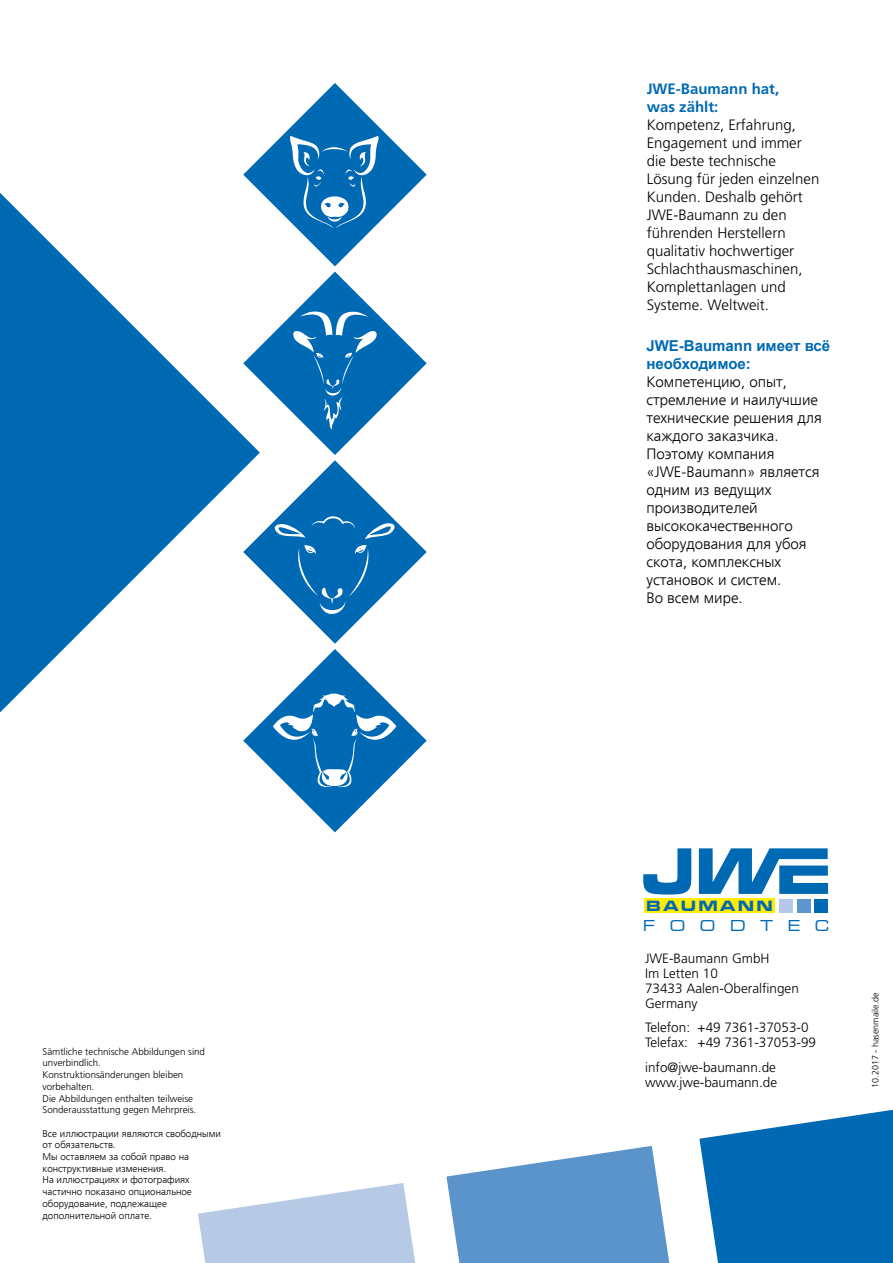
<style>
.page{position:relative;width:893px;height:1263px;background:#fff}
.page>*{position:absolute;margin:0;border:0;box-sizing:border-box;transform-origin:0 0}
.t1{font:16.35px "Microgramma D Medi Exte";letter-spacing:.93em;color:#0069b4}
.t2{font:15.3px "Microgramma D Bold Exte";letter-spacing:.185em;color:#0069b4}
.t3{font:300 15px/18px "Frutiger LTCYR";color:#000}
.t4{font:300 15px/18px "Frutiger";color:#000}
.t5{font:700 15px/18px "Arial";color:#0069b4}
.t6{font:700 15px/18px "Frutiger";color:#0069b4}
.t7{font:300 13.5px/15px "Frutiger";color:#000}
.t8{font:300 9.75px/11.7px "Frutiger LTCYR";color:#000}
.t9{font:300 9.75px/11.7px "Frutiger";color:#000}
.t10{font:300 9px "Frutiger";color:#000}
</style>
<div class="page">
<svg style="left:198px;top:1183px;width:217px;height:80px"></svg>
<svg style="left:446px;top:1146px;width:223px;height:117px"></svg>
<svg style="left:699px;top:1110px;width:194px;height:153px;background:#227dbe"></svg>
<svg style="left:243px;top:83px;width:184px;height:183px"></svg>
<div style="left:644px;top:899px;width:131px;height:14px;background:#ffed00"></div>
<svg style="left:643px;top:848px;width:48px;height:46px"></svg>
<svg style="left:699px;top:848px;width:129px;height:46px"></svg>
<div style="left:797px;top:899px;width:14px;height:14px;background:#5d95d0"></div>
<div style="left:814px;top:899px;width:14px;height:14px;background:#0069b4"></div>
<div style="left:779px;top:899px;width:14px;height:14px;background:#b5c8e9"></div>
<svg style="left:0;top:193px;width:260px;height:519px;fill:#0069b4"></svg>
<svg style="left:243px;top:272px;width:184px;height:560px"></svg>
<p class="t9" style="left:43px;top:1046px;width:164px">Sämtliche technische Abbildungen sind unverbindlich.<br>Konstruktionsänderungen bleiben vorbehalten.<br>Die Abbildungen enthalten teilweise<br>Sonderausstattung gegen Mehrpreis.</p>
<p class="t8" style="left:43px;top:1127px;width:180px">Все иллюстрации являются свободными от обязательств.<br>Мы оставляем за собой право на конструктивные изменения.<br>На иллюстрациях и фотографиях частично показано опциональное оборудование, подлежащее дополнительной оплате.</p>
<p class="t6" style="left:647px;top:80px;width:134px">JWE-Baumann hat, was zählt:</p>
<p class="t4" style="left:647px;top:116px;width:174px">Kompetenz, Erfahrung,<br>Engagement und immer die beste technische<br>Lösung für jeden einzelnen<br>Kunden. Deshalb gehört<br>JWE-Baumann zu den führenden Herstellern qualitativ hochwertiger<br>Schlachthausmaschinen,<br>Komplettanlagen und<br>Systeme. Weltweit.</p>
<p class="t5" style="left:646px;top:337px;width:185px">JWE-Baumann имеет всё необходимое:</p>
<p class="t3" style="left:646px;top:373px;width:177px">Компетенцию, опыт, стремление и наилучшие технические решения для каждого заказчика.<br>Поэтому компания «JWE-Baumann» является одним из ведущих производителей высококачественного оборудования для убоя скота, комплексных установок и систем.<br>Во всем мире.</p>
<p class="t2" style="left:647px;top:896px;width:127px">BAUMANN</p>
<p class="t1" style="left:644px;top:915px;width:187px">FOODTEC</p>
<p class="t7" style="left:645px;top:951px;width:155px">JWE-Baumann GmbH<br>Im Letten 10<br>73433 Aalen-Oberalfingen<br>Germany</p>
<p class="t7" style="left:645px;top:1020px;width:172px">Telefon: +49 7361-37053-0<br>Telefax: +49 7361-37053-99</p>
<p class="t7" style="left:645px;top:1060px;width:134px">info@jwe-baumann.de www.jwe-baumann.de</p>
<p class="t10" style="left:870px;top:1088px;width:97px;rotate:-90deg">10.2017 - hasenmaile.de</p>
</div>
